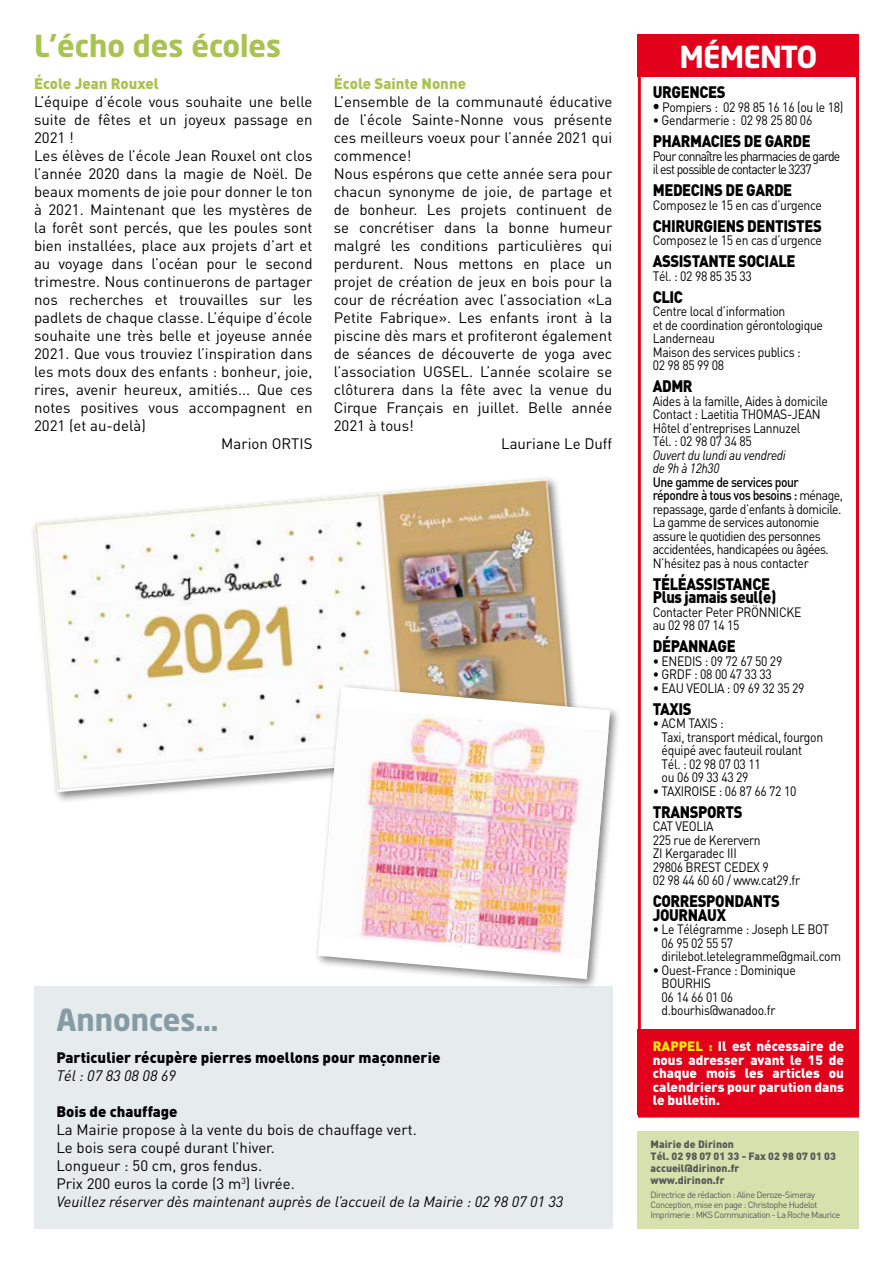
<style>
.page{position:relative;width:893px;height:1263px;background:#fff}
.page>*{position:absolute;margin:0;border:0;box-sizing:border-box;transform-origin:0 0}
.t1{font:700 30px "Neo Sans Pro";color:#a8c352}
.t2{font:700 30px "Neo Sans Pro";color:#879ba5}
.t3{font:700 30px "Neo Sans Pro";letter-spacing:-.025em;color:#fff}
.t4{font:900 16.5px/13.5px "DIN";letter-spacing:-.025em;color:#000;scale:.9 1}
.t5{font:15px/18px "DIN";color:#000}
.t6{font:900 15px "DIN";color:#000}
.t7{font:900 15px "DIN";color:#a8c352}
.t8{font:italic 15px "DIN";color:#000}
.t9{font:13.5px/13.5px "DIN";letter-spacing:-.025em;color:#000;scale:.9 1}
.t10{font:900 13.5px/13.5px "DIN";color:#fff;text-align:justify}
.t11{font:13.5px/13.5px "DIN";letter-spacing:-.06em;color:#000;scale:.9 1}
.t12{font:italic 13.5px/13.5px "DIN";letter-spacing:-.025em;color:#000;scale:.9 1}
.t13{font:900 10.5px/12px "DIN";color:#58585a}
.t14{font:9px/9.8px "DIN";letter-spacing:-.05em;color:#58585a}
.s1{font-style:italic}
.s2{font-weight:900;font-size:16.5px}
.s3{font-weight:500}
.s4{color:#ffed00}
</style>
<div class="page">
<div style="left:34px;top:986px;width:578px;height:243px;background:#e6ebee"></div>
<div style="left:638px;top:1131px;width:221px;height:98px;background:#d6e2ae"></div>
<div style="left:638px;top:1029px;width:221px;height:86px;background:#e2001a"></div>
<div style="left:638px;top:34px;width:221px;height:43px;background:#e2001a"></div>
<div style="left:638px;top:34px;width:221px;height:1083px;border:3px solid #e2001a"></div>
<div style="left:30px;top:474px;width:552px;height:330px;background:#000;opacity:.5"></div>
<img style="left:34px;top:478px;width:537px;height:314px">
<div style="left:314px;top:683px;width:308px;height:307px;background:#000;opacity:.5"></div>
<svg style="left:318px;top:687px;width:292px;height:292px"></svg>
<img style="left:320px;top:707px;width:288px;height:252px">
<h1 class="t1" style="left:34px;top:27px;width:249px">L’écho des écoles</h1>
<p class="t7" style="left:34px;top:74px;width:127px">École Jean Rouxel</p>
<p class="t5" style="left:34px;top:92px;width:280px">L’équipe d’école vous souhaite une belle</p>
<p class="t5" style="left:34px;top:110px;width:280px">suite de fêtes et un joyeux passage en</p>
<p class="t5" style="left:34px;top:128px;width:41px">2021 !</p>
<p class="t5" style="left:34px;top:146px;width:280px">Les élèves de l’école Jean Rouxel ont clos</p>
<p class="t5" style="left:34px;top:164px;width:280px">l’année 2020 dans la magie de Noël. De</p>
<p class="t5" style="left:34px;top:182px;width:280px">beaux moments de joie pour donner le ton</p>
<p class="t5" style="left:34px;top:200px;width:280px">à 2021. Maintenant que les mystères de</p>
<p class="t5" style="left:34px;top:218px;width:280px">la forêt sont percés, que les poules sont</p>
<p class="t5" style="left:34px;top:236px;width:280px">bien installées, place aux projets d’art et</p>
<p class="t5" style="left:34px;top:254px;width:280px">au voyage dans l’océan pour le second</p>
<p class="t5" style="left:34px;top:272px;width:280px">trimestre. Nous continuerons de partager</p>
<p class="t5" style="left:34px;top:290px;width:280px">nos recherches et trouvailles sur les</p>
<p class="t5" style="left:34px;top:308px;width:280px">padlets de chaque classe. L’équipe d’école</p>
<p class="t5" style="left:34px;top:326px;width:280px">souhaite une très belle et joyeuse année</p>
<p class="t5" style="left:34px;top:344px;width:280px">2021. Que vous trouviez l’inspiration dans</p>
<p class="t5" style="left:34px;top:362px;width:280px">les mots doux des enfants : bonheur, joie,</p>
<p class="t5" style="left:34px;top:380px;width:280px">rires, avenir heureux, amitiés... Que ces</p>
<p class="t5" style="left:34px;top:398px;width:280px">notes positives vous accompagnent en</p>
<p class="t5" style="left:34px;top:416px;width:113px">2021 (et au-delà)</p>
<p class="t5" style="left:221px;top:434px;width:93px">Marion ORTIS</p>
<p class="t7" style="left:334px;top:74px;width:134px">École Sainte Nonne</p>
<p class="t5" style="left:334px;top:92px;width:280px">L’ensemble de la communauté éducative</p>
<p class="t5" style="left:334px;top:110px;width:280px">de l’école Sainte-Nonne vous présente</p>
<p class="t5" style="left:334px;top:128px;width:280px">ces meilleurs voeux pour l’année 2021 qui</p>
<p class="t5" style="left:334px;top:146px;width:79px">commence!</p>
<p class="t5" style="left:334px;top:164px;width:280px">Nous espérons que cette année sera pour</p>
<p class="t5" style="left:334px;top:182px;width:280px">chacun synonyme de joie, de partage et</p>
<p class="t5" style="left:334px;top:200px;width:280px">de bonheur. Les projets continuent de</p>
<p class="t5" style="left:334px;top:218px;width:280px">se concrétiser dans la bonne humeur</p>
<p class="t5" style="left:334px;top:236px;width:280px">malgré les conditions particulières qui</p>
<p class="t5" style="left:334px;top:254px;width:280px">perdurent. Nous mettons en place un</p>
<p class="t5" style="left:334px;top:272px;width:280px">projet de création de jeux en bois pour la</p>
<p class="t5" style="left:334px;top:290px;width:280px">cour de récréation avec l’association «La</p>
<p class="t5" style="left:334px;top:308px;width:280px">Petite Fabrique». Les enfants iront à la</p>
<p class="t5" style="left:334px;top:326px;width:280px">piscine dès mars et profiteront également</p>
<p class="t5" style="left:334px;top:344px;width:280px">de séances de découverte de yoga avec</p>
<p class="t5" style="left:334px;top:362px;width:280px">l’association UGSEL. L’année scolaire se</p>
<p class="t5" style="left:334px;top:380px;width:280px">clôturera dans la fête avec la venue du</p>
<p class="t5" style="left:334px;top:398px;width:280px">Cirque Français en juillet. Belle année</p>
<p class="t5" style="left:334px;top:416px;width:82px">2021 à tous!</p>
<p class="t5" style="left:501px;top:434px;width:113px">Lauriane Le Duff</p>
<h1 class="t2" style="left:56px;top:1000px;width:164px">Annonces…</h1>
<p class="t6" style="left:56px;top:1047px;width:386px">Particulier récupère pierres moellons pour maçonnerie</p>
<p class="t8" style="left:56px;top:1066px;width:121px">Tél : 07 83 08 08 69</p>
<p class="t6" style="left:56px;top:1101px;width:123px">Bois de chauffage</p>
<p class="t5" style="left:56px;top:1120px;width:509px">La Mairie propose à la vente du bois de chauffage vert.<br>Le bois sera coupé durant l’hiver.<br>Longueur : 50 cm, gros fendus.<br>Prix 200 euros la corde (3 m<sup>3</sup>) livrée.<br><span class="s1">Veuillez réserver dès maintenant auprès de l’accueil de la Mairie : 02 98 07 01 33</span></p>
<h1 class="t3" style="left:679px;top:37px;width:140px">MÉMENTO</h1>
<p class="t4" style="left:653px;top:84px;width:82px">URGENCES</p>
<p class="t9" style="left:653px;top:100px;width:213px"><span class="s2">•</span> Pompiers : 02 98 85 16 16 (ou le 18)</p>
<p class="t9" style="left:653px;top:113px;width:179px">• Gendarmerie : 02 98 25 80 06</p>
<p class="t4" style="left:653px;top:134px;width:177px">PHARMACIES DE GARDE</p>
<p class="t11" style="left:653px;top:149px;width:210px">Pour connaître les pharmacies de garde il est possible de contacter le 3237</p>
<p class="t4" style="left:653px;top:183px;width:157px">MEDECINS DE GARDE</p>
<p class="t9" style="left:653px;top:198px;width:190px">Composez le 15 en cas d’urgence</p>
<p class="t4" style="left:653px;top:218px;width:190px">CHIRURGIENS DENTISTES</p>
<p class="t9" style="left:653px;top:233px;width:190px">Composez le 15 en cas d’urgence</p>
<p class="t4" style="left:653px;top:254px;width:160px">ASSISTANTE SOCIALE</p>
<p class="t9" style="left:653px;top:269px;width:112px">Tél. : 02 98 85 35 33</p>
<p class="t4" style="left:653px;top:289px;width:35px">CLIC</p>
<p class="t9" style="left:653px;top:304px;width:191px">Centre local d’information<br>et de coordination gérontologique<br>Landerneau<br>Maison des services publics :<br>02 98 85 99 08</p>
<p class="t4" style="left:653px;top:379px;width:46px">ADMR</p>
<p class="t9" style="left:653px;top:394px;width:196px">Aides à la famille, Aides à domicile<br>Contact : Laetitia THOMAS-JEAN<br>Hôtel d’entreprises Lannuzel<br>Tél. : 02 98 07 34 85</p>
<p class="t12" style="left:653px;top:448px;width:149px">Ouvert du lundi au vendredi de 9h à 12h30</p>
<p class="t9" style="left:653px;top:475px;width:213px"><span class="s3">Une gamme de services pour répondre à tous vos besoins :</span> ménage, repassage, garde d’enfants à domicile.<br>La gamme de services autonomie assure le quotidien des personnes accidentées, handicapées ou âgées.<br>N’hésitez pas à nous contacter</p>
<p class="t4" style="left:653px;top:576px;width:139px">TÉLÉASSISTANCE<br>Plus jamais seul(e)</p>
<p class="t9" style="left:653px;top:605px;width:167px">Contacter Peter PRÖNNICKE au 02 98 07 14 15</p>
<p class="t4" style="left:653px;top:639px;width:94px">DÉPANNAGE</p>
<p class="t9" style="left:653px;top:654px;width:146px">• ENEDIS : 09 72 67 50 29</p>
<p class="t9" style="left:653px;top:667px;width:134px">• GRDF : 08 00 47 33 33</p>
<p class="t9" style="left:653px;top:681px;width:170px">• EAU VEOLIA : 09 69 32 35 29</p>
<p class="t4" style="left:653px;top:701px;width:45px">TAXIS</p>
<p class="t9" style="left:662px;top:716px;width:181px;text-indent:-9px">• ACM TAXIS :<br>Taxi, transport médical, fourgon équipé avec fauteuil roulant<br>Tél. : 02 98 07 03 11<br>ou 06 09 33 43 29</p>
<p class="t9" style="left:653px;top:784px;width:161px">• TAXIROISE : 06 87 66 72 10</p>
<p class="t4" style="left:653px;top:804px;width:101px">TRANSPORTS</p>
<p class="t9" style="left:653px;top:819px;width:165px">CAT VEOLIA<br>225 rue de Kerervern<br>ZI Kergaradec III<br>29806 BREST CEDEX 9<br>02 98 44 60 60 / www.cat29.fr</p>
<p class="t4" style="left:653px;top:894px;width:143px">CORRESPONDANTS<br>JOURNAUX</p>
<p class="t9" style="left:662px;top:922px;width:201px;text-indent:-9px">• Le Télégramme : Joseph LE BOT<br>06 95 02 55 57 dirilebot.letelegramme@gmail.com</p>
<p class="t9" style="left:662px;top:963px;width:151px;text-indent:-9px">• Ouest-France : Dominique<br>BOURHIS<br>06 14 66 01 06 d.bourhis@wanadoo.fr</p>
<p class="t10" style="left:653px;top:1039px;width:193px"><span class="s4">RAPPEL :</span> Il est nécessaire de nous adresser avant le 15 de chaque mois les articles ou calendriers pour parution dans le bulletin.</p>
<p class="t13" style="left:651px;top:1138px;width:187px">Mairie de Dirinon<br>Tél. 02 98 07 01 33 - Fax 02 98 07 01 03 accueil@dirinon.fr<br>www.dirinon.fr</p>
<p class="t14" style="left:651px;top:1190px;width:191px">Directrice de rédaction : Aline Deroze-Simeray<br>Conception, mise en page : Christophe Hudelot<br>Imprimerie : MKS Communication - La Roche Maurice</p>
</div>
